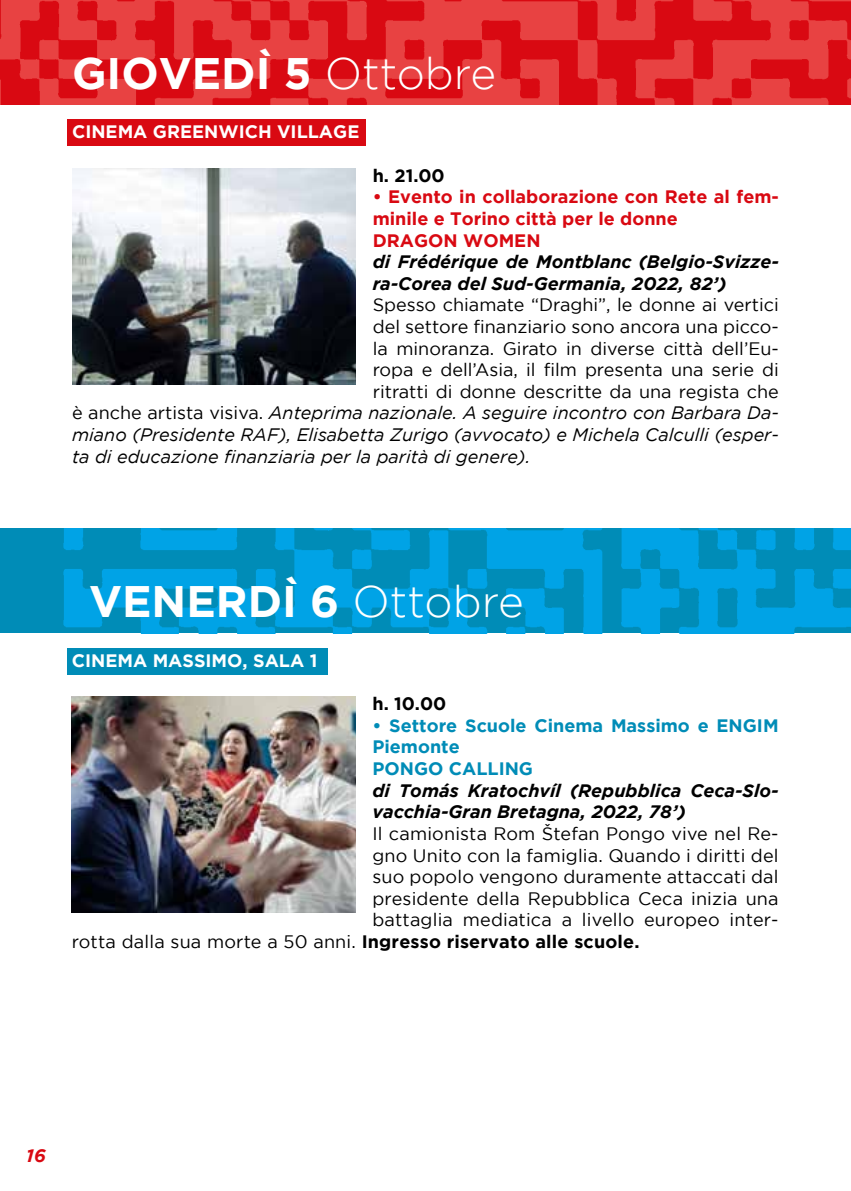
<style>
.page{position:relative;width:851px;height:1191px;background:#fff}
.page>*{position:absolute;margin:0;border:0;box-sizing:border-box;transform-origin:0 0}
.t1{font:700 44px "Gotham";color:#fff}
.t2{font:18px "Gotham";color:#000}
.t3{font:italic 18px "Gotham";color:#000}
.t4{font:italic 700 18px/21.6px "Gotham";color:#000}
.t5{font:700 18px/21.6px "Gotham";color:#d90912}
.t6{font:700 18px "Gotham";letter-spacing:.01em;color:#000}
.t7{font:700 18px/21.6px "Gotham";color:#008cb7}
.t8{font:700 18px "Gotham";color:#fff}
.t9{font:italic 700 18px "Gotham";color:#d90912}
.s1{font-weight:300}
.s2{font-style:normal}
.s3{font-weight:400}
</style>
<div class="page">
<div style="left:67px;top:119px;width:299px;height:26px;background:#d90912"></div>
<img style="left:72px;top:168px;width:283px;height:216px">
<img style="left:0;top:528px;width:850px;height:105px">
<div style="left:67px;top:648px;width:260px;height:26px;background:#008cb7"></div>
<img style="left:72px;top:696px;width:283px;height:216px">
<img style="left:0;top:0;width:850px;height:105px">
<h1 class="t1" style="left:72px;top:48px;width:425px">GIOVEDÌ 5 <span class="s1">Ottobre</span></h1>
<p class="t8" style="left:72px;top:122px;width:289px">CINEMA GREENWICH VILLAGE</p>
<p class="t6" style="left:372px;top:165px;width:73px">h. 21.00</p>
<p class="t5" style="left:372px;top:186px;width:407px">• Evento in collaborazione con Rete al fem&shy;minile e Torino città per le donne<br>DRAGON WOMEN</p>
<p class="t4" style="left:372px;top:251px;width:407px">di Frédérique de Montblanc (Belgio-Svizze&shy;ra-Corea del Sud-Germania, 2022, 82’)</p>
<p class="t2" style="left:372px;top:295px;width:407px">Spesso chiamate “Draghi”, le donne ai vertici</p>
<p class="t2" style="left:372px;top:317px;width:407px">del settore finanziario sono ancora una picco-</p>
<p class="t2" style="left:372px;top:338px;width:407px">la minoranza. Girato in diverse città dell’Eu-</p>
<p class="t2" style="left:372px;top:360px;width:407px">ropa e dell’Asia, il film presenta una serie di</p>
<p class="t2" style="left:372px;top:381px;width:407px">ritratti di donne descritte da una regista che</p>
<p class="t3" style="left:72px;top:403px;width:708px"><span class="s2">è anche artista visiva.</span> Anteprima nazionale. A seguire incontro con Barbara Da-</p>
<p class="t3" style="left:72px;top:425px;width:708px">miano (Presidente RAF), Elisabetta Zurigo (avvocato) e Michela Calculli (esper-</p>
<p class="t3" style="left:72px;top:446px;width:460px">ta di educazione finanziaria per la parità di genere).</p>
<h1 class="t1" style="left:89px;top:576px;width:436px">VENERDÌ 6 <span class="s1">Ottobre</span></h1>
<p class="t8" style="left:72px;top:650px;width:247px">CINEMA MASSIMO, SALA 1</p>
<p class="t6" style="left:372px;top:693px;width:75px">h. 10.00</p>
<p class="t7" style="left:372px;top:714px;width:407px">• Settore Scuole Cinema Massimo e ENGIM<br>Piemonte<br>PONGO CALLING</p>
<p class="t4" style="left:372px;top:779px;width:407px">di Tomás Kratochvíl (Repubblica Ceca-Slo&shy;vacchia-Gran Bretagna, 2022, 78’)</p>
<p class="t2" style="left:372px;top:823px;width:407px">Il camionista Rom Štefan Pongo vive nel Re-</p>
<p class="t2" style="left:372px;top:845px;width:407px">gno Unito con la famiglia. Quando i diritti del</p>
<p class="t2" style="left:372px;top:866px;width:407px">suo popolo vengono duramente attaccati dal</p>
<p class="t2" style="left:372px;top:888px;width:407px">presidente della Repubblica Ceca inizia una</p>
<p class="t2" style="left:372px;top:910px;width:407px">battaglia mediatica a livello europeo inter-</p>
<p class="t6" style="left:72px;top:931px;width:569px"><span class="s3">rotta dalla sua morte a 50 anni.</span> Ingresso riservato alle scuole.</p>
<p class="t9" style="left:26px;top:1144px;width:21px">16</p>
</div>
